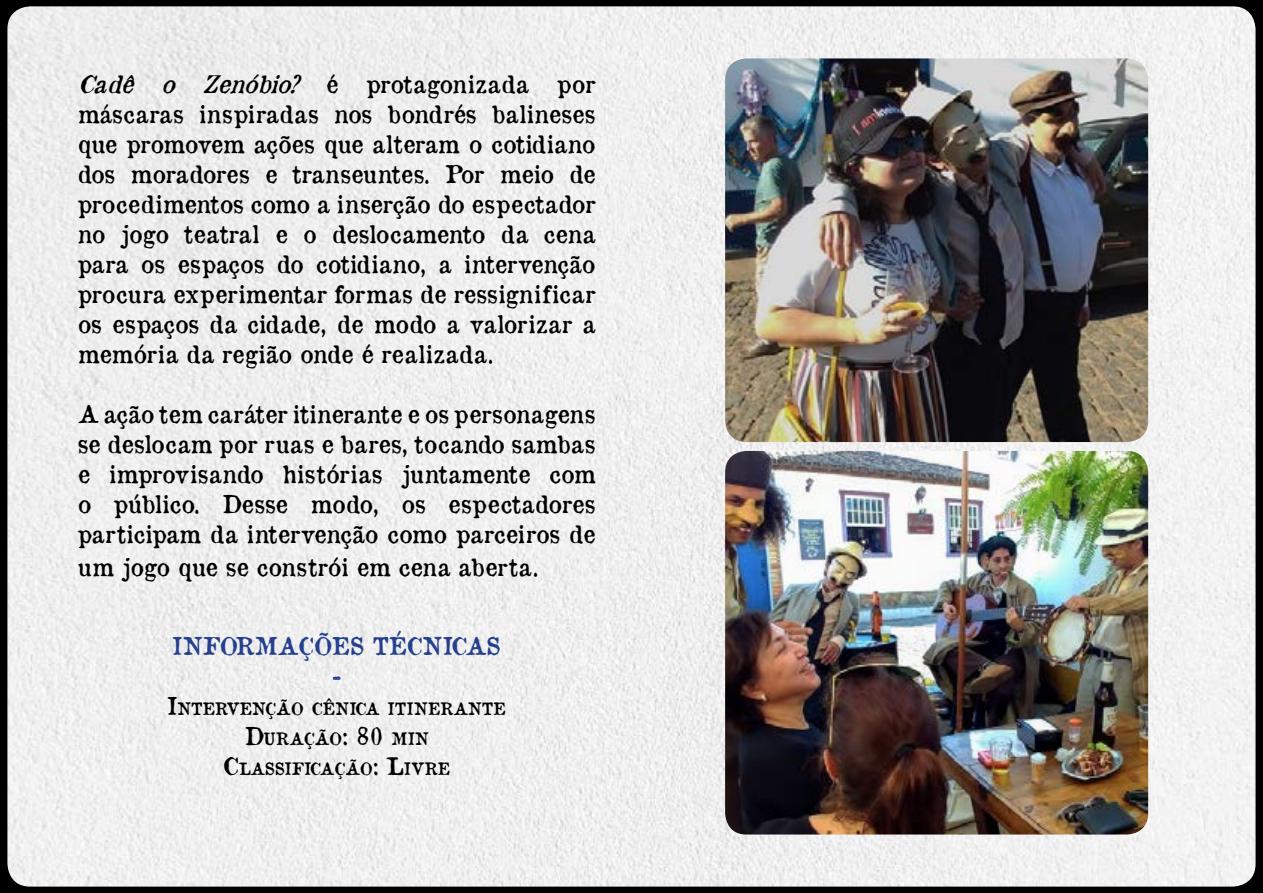
<style>
.page{position:relative;width:1263px;height:893px;background:#000}
.page>*{position:absolute;margin:0;border:0;box-sizing:border-box;transform-origin:0 0}
.t1{font:24px/30px "Old Newspaper Types";letter-spacing:-.01em;color:#000;text-align:justify}
.t2{font:24px/30px "Old Newspaper Types";letter-spacing:-.01em;color:#25408f;text-align:center}
.t3{font:16.8px/30px "Old Newspaper Types";letter-spacing:-.015em;color:#000;text-align:center}
.s1{font-style:italic}
.s2{font-size:24px}
</style>
<div class="page">
<img style="left:7px;top:6px;width:1248px;height:881px">
<svg style="left:333px;top:676px;width:8px;height:4px"></svg>
<img style="left:725px;top:58px;width:423px;height:384px">
<img style="left:725px;top:451px;width:423px;height:383px">
<p class="t1" style="left:77px;top:68px;width:519px"><span class="s1">Cadê o Zenóbio?</span> é protagonizada por máscaras inspiradas nos bondrés balineses que promovem ações que alteram o cotidiano dos moradores e transeuntes. Por meio de procedimentos como a inserção do espectador no jogo teatral e o deslocamento da cena para os espaços do cotidiano, a intervenção procura experimentar formas de ressignificar os espaços da cidade, de modo a valorizar a memória da região onde é realizada.</p>
<p class="t1" style="left:77px;top:398px;width:519px">A ação tem caráter itinerante e os personagens se deslocam por ruas e bares, tocando sambas e improvisando histórias juntamente com o público. Desse modo, os espectadores participam da intervenção como parceiros de</p>
<p class="t1" style="left:77px;top:551px;width:462px">um jogo que se constrói em cena aberta.</p>
<p class="t2" style="left:172px;top:631px;width:330px">INFORMAÇÕES TÉCNICAS -</p>
<p class="t3" style="left:167px;top:694px;width:340px"><span class="s2">I</span>NTERVENÇÃO CÊNICA ITINERANTE<br><span class="s2">D</span>URAÇÃO<span class="s2">: 80</span> MIN<br><span class="s2">C</span>LASSIFICAÇÃO<span class="s2">: L</span>IVRE</p>
</div>
